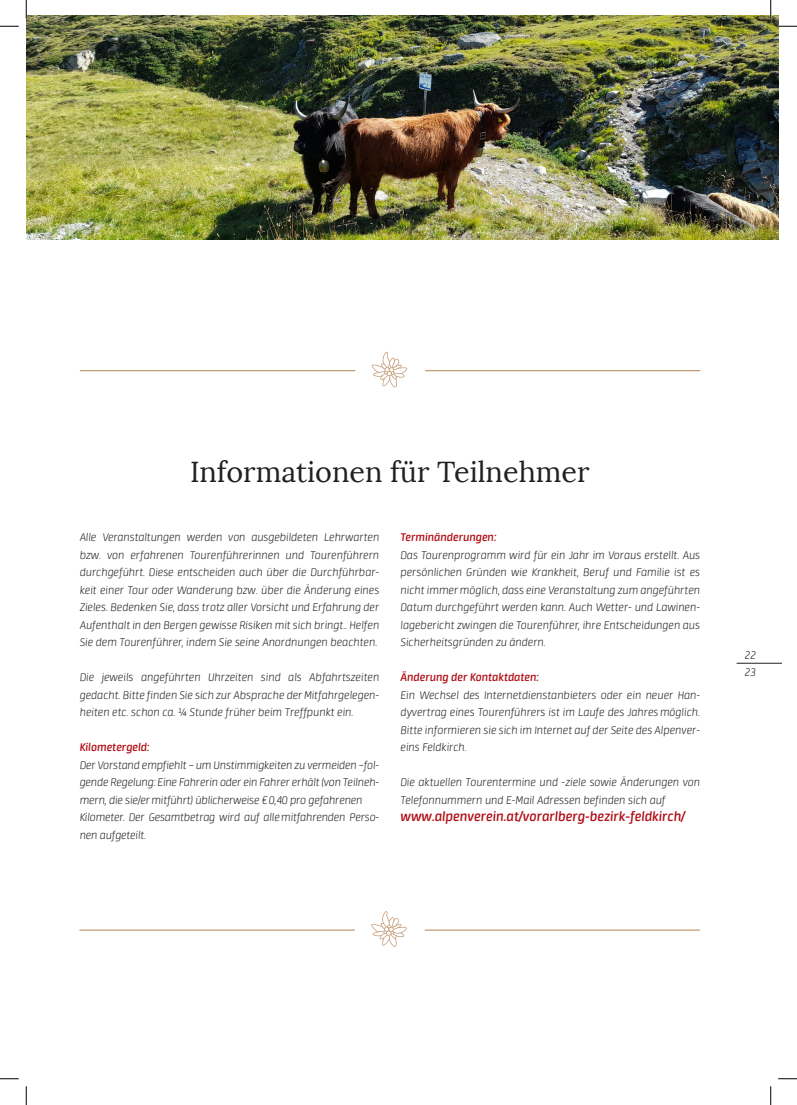
<style>
.page{position:relative;width:797px;height:1105px;background:#fff}
.page>*{position:absolute;margin:0;border:0;box-sizing:border-box;transform-origin:0 0}
.t1{font:28.75px "Lora";color:#231f20}
.t2{font:italic 600 15px "Neuron";color:#b00d15}
.t3{font:italic 200 12.5px/17.5px "Neuron";color:#231f20;text-align:justify}
.t4{font:italic 600 12.5px "Neuron";color:#b00d15}
</style>
<div class="page">
<img style="left:26px;top:16px;width:752px;height:223px">
<svg style="left:371px;top:351px;width:36px;height:37px"></svg>
<hr style="left:80px;top:370px;width:275px;height:1px;background:#c39a73">
<hr style="left:425px;top:370px;width:275px;height:1px;background:#c39a73">
<svg style="left:371px;top:911px;width:35px;height:36px"></svg>
<hr style="left:79px;top:929px;width:276px;height:2px;background:#c39a73">
<hr style="left:424px;top:929px;width:275px;height:2px;background:#c39a73">
<hr style="left:736px;top:663px;width:45px;height:1px;background:#231f20">
<svg style="left:0;top:25px;width:19px;height:2px"></svg>
<svg style="left:778px;top:25px;width:19px;height:2px"></svg>
<svg style="left:0;top:1078px;width:19px;height:1px"></svg>
<svg style="left:778px;top:1078px;width:19px;height:1px"></svg>
<svg style="left:25px;top:0;width:2px;height:19px"></svg>
<svg style="left:25px;top:1086px;width:2px;height:19px"></svg>
<svg style="left:770px;top:0;width:1px;height:19px"></svg>
<svg style="left:770px;top:1086px;width:1px;height:19px"></svg>
<h1 class="t1" style="left:190px;top:454px;width:401px">Informationen für Teilnehmer</h1>
<p class="t3" style="left:80px;top:529px;width:301px">Alle Veranstaltungen werden von ausgebildeten Lehrwarten bzw. von erfahrenen Tourenführerinnen und Tourenführern durchgeführt. Diese entscheiden auch über die Durchführbar&shy;keit einer Tour oder Wanderung bzw. über die Änderung eines Zieles. Bedenken Sie, dass trotz aller Vorsicht und Erfahrung der Aufenthalt in den Bergen gewisse Risiken mit sich bringt.. Helfen Sie dem Tourenführer, indem Sie seine Anordnungen beachten.</p>
<p class="t3" style="left:80px;top:669px;width:301px">Die jeweils angeführten Uhrzeiten sind als Abfahrtszeiten gedacht. Bitte finden Sie sich zur Absprache derMitfahrgelegen&shy;heiten etc. schon ca. ¼ Stunde früher beim Treffpunkt ein.</p>
<p class="t4" style="left:80px;top:740px;width:71px">Kilometergeld:</p>
<p class="t3" style="left:80px;top:756px;width:301px;text-align:left">Der Vorstand empfiehlt – um Unstimmigkeiten zu vermeiden –fol&shy;gende Regelung: Eine Fahrerin oder ein Fahrer erhält (von Teilneh&shy;mern, die sie/ermitführt) üblicherweise €0,40 pro gefahrenen Kilometer. Der Gesamtbetrag wird auf allemitfahrenden Perso&shy;nen aufgeteilt.</p>
<p class="t4" style="left:400px;top:530px;width:97px">Terminänderungen:</p>
<p class="t3" style="left:400px;top:546px;width:301px">Das Tourenprogramm wird für ein Jahr im Voraus erstellt. Aus persönlichen Gründen wie Krankheit, Beruf und Familie ist es nicht immermöglich, dass eine Veranstaltung zum angeführten Datum durchgeführt werden kann. Auch Wetter- und Lawinen&shy;lagebericht zwingen die Tourenführer, ihre Entscheidungen aus Sicherheitsgründen zu ändern.</p>
<p class="t4" style="left:400px;top:670px;width:140px">Änderung der Kontaktdaten:</p>
<p class="t3" style="left:400px;top:686px;width:301px">Ein Wechsel des Internetdienstanbieters oder ein neuer Han&shy;dyvertrag eines Tourenführers ist im Laufe des Jahresmöglich.<br>Bitte informieren sie sich im Internet auf der Seite des Alpenver&shy;eins Feldkirch.</p>
<p class="t3" style="left:400px;top:774px;width:301px">Die aktuellen Tourentermine und -ziele sowie Änderungen von<br>Telefonnummern und E-Mail Adressen befinden sich auf</p>
<p class="t2" style="left:400px;top:808px;width:286px">www.alpenverein.at/vorarlberg-bezirk-feldkirch/</p>
<p class="t3" style="left:744px;top:646px;width:13px">22</p>
<p class="t3" style="left:744px;top:663px;width:13px">23</p>
</div>
